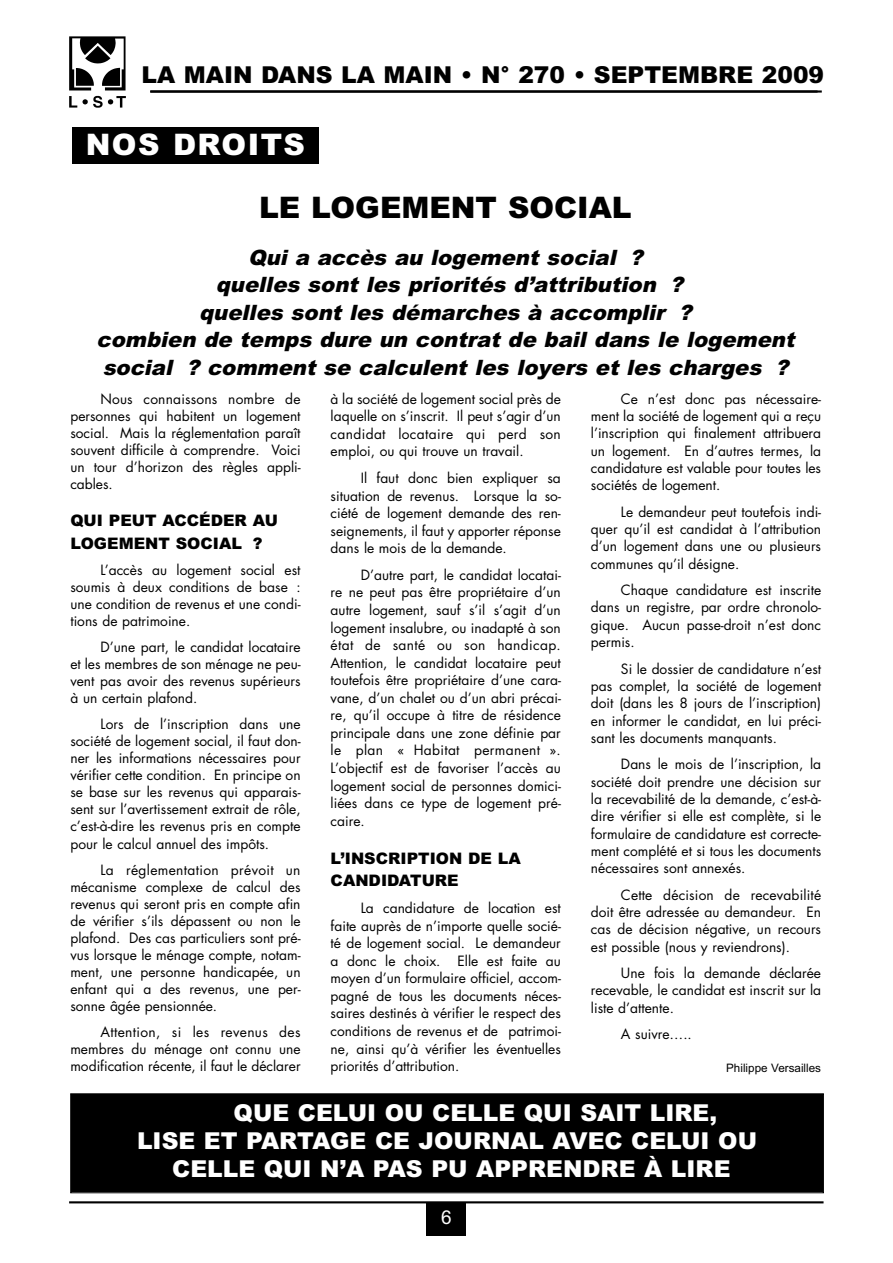
<style>
.page{position:relative;width:893px;height:1263px;background:#fff}
.page>*{position:absolute;margin:0;border:0;box-sizing:border-box;transform-origin:0 0}
.t1{font:900 29.7px "Arial";color:#000}
.t2{font:900 29.7px "Arial";letter-spacing:.045em;color:#fff}
.t3{font:900 23.25px "Arial";color:#fff}
.t4{font:900 23.25px "Arial";color:#000}
.t5{font:italic 900 21.15px/27.6px "Arial";color:#000;text-align:center}
.t6{font:19.05px "Arial";color:#fff}
.t7{font:900 15.9px/22.4px "Arial";color:#000}
.t8{font:13.8px/17.5px "Futura";color:#000;text-align:justify}
.t9{font:11.7px "Arial";color:#000}
</style>
<div class="page">
<div style="left:427px;top:1202px;width:39px;height:34px;background:#000"></div>
<hr style="left:69px;top:1201px;width:754px;height:2px;background:#000">
<img style="left:69px;top:36px;width:57px;height:72px">
<div style="left:72px;top:128px;width:247px;height:36px;background:#000"></div>
<hr style="left:150px;top:90px;width:672px;height:3px;background:#000">
<div style="left:71px;top:1094px;width:752px;height:98px;background:#000"></div>
<div style="left:70px;top:1093px;width:754px;height:100px;border:1px solid #000"></div>
<h2 class="t4" style="left:142px;top:67px;width:684px">LA MAIN DANS LA MAIN • N° 270 • SEPTEMBRE 2009</h2>
<h1 class="t2" style="left:86px;top:134px;width:221px">NOS DROITS</h1>
<h1 class="t1" style="left:259px;top:197px;width:374px">LE LOGEMENT SOCIAL</h1>
<h3 class="t5" style="left:97px;top:246px;width:703px">Qui a accès au logement social ?<br>quelles sont les priorités d’attribution ?<br>quelles sont les démarches à accomplir ?<br>combien de temps dure un contrat de bail dans le logement social ? comment se calculent les loyers et les charges ?</h3>
<p class="t8" style="left:70px;top:391px;width:232px;line-height:17.1px;text-indent:30px">Nous connaissons nombre de personnes qui habitent un logement social. Mais la réglementation paraît souvent difficile à comprendre. Voici un tour d’horizon des règles appli&shy;cables.</p>
<p class="t7" style="left:70px;top:511px;width:209px">QUI PEUT ACCÉDER AU<br>LOGEMENT SOCIAL ?</p>
<p class="t8" style="left:70px;top:562px;width:232px;line-height:17.1px;text-indent:30px">L’accès au logement social est soumis à deux conditions de base : une condition de revenus et une condi&shy;tions de patrimoine.</p>
<p class="t8" style="left:70px;top:640px;width:232px;line-height:17.1px;text-indent:30px">D’une part, le candidat locataire et les membres de son ménage ne peu&shy;vent pas avoir des revenus supérieurs à un certain plafond.</p>
<p class="t8" style="left:70px;top:717px;width:232px;line-height:17.1px;text-indent:30px">Lors de l’inscription dans une société de logement social, il faut don&shy;ner les informations nécessaires pour vérifier cette condition. En principe on se base sur les revenus qui apparais&shy;sent sur l’avertissement extrait de rôle, c’est-à-dire les revenus pris en compte pour le calcul annuel des impôts.</p>
<p class="t8" style="left:70px;top:862px;width:232px;line-height:17.1px;text-indent:30px">La réglementation prévoit un mécanisme complexe de calcul des revenus qui seront pris en compte afin de vérifier s’ils dépassent ou non le plafond. Des cas particuliers sont pré&shy;vus lorsque le ménage compte, notam&shy;ment, une personne handicapée, un enfant qui a des revenus, une per - sonne âgée pensionnée.</p>
<p class="t8" style="left:70px;top:1025px;width:232px;line-height:17.1px;text-indent:30px">Attention, si les revenus des membres du ménage ont connu une modification récente, il faut le déclarer</p>
<p class="t8" style="left:331px;top:391px;width:232px">à la société de logement social près de laquelle on s’inscrit. Il peut s’agir d’un candidat locataire qui perd son emploi, ou qui trouve un travail.</p>
<p class="t8" style="left:331px;top:470px;width:232px;text-indent:30px">Il faut donc bien expliquer sa situation de revenus. Lorsque la so - ciété de logement demande des ren&shy;seignements, il faut y apporter réponse dans le mois de la demande.</p>
<p class="t8" style="left:331px;top:567px;width:232px;text-indent:30px">D’autre part, le candidat locatai&shy;re ne peut pas être propriétaire d’un autre logement, sauf s’il s’agit d’un logement insalubre, ou inadapté à son état de santé ou son handicap.<br>Attention, le candidat locataire peut toutefois être propriétaire d’une cara&shy;vane, d’un chalet ou d’un abri précai&shy;re, qu’il occupe à titre de résidence principale dans une zone définie par le plan « Habitat permanent ».<br>L’objectif est de favoriser l’accès au logement social de personnes domici&shy;liées dans ce type de logement pré - caire.</p>
<p class="t7" style="left:331px;top:848px;width:192px;line-height:22.8px">L’INSCRIPTION DE LA<br>CANDIDATURE</p>
<p class="t8" style="left:331px;top:900px;width:232px;text-indent:30px">La candidature de location est faite auprès de n’importe quelle socié&shy;té de logement social. Le demandeur a donc le choix. Elle est faite au moyen d’un formulaire officiel, accom&shy;pagné de tous les documents néces&shy;saires destinés à vérifier le respect des conditions de revenus et de patrimoi&shy;ne, ainsi qu’à vérifier les éventuelles priorités d’attribution.</p>
<p class="t8" style="left:591px;top:391px;width:232px;text-indent:30px">Ce n’est donc pas nécessaire&shy;ment la société de logement qui a reçu l’inscription qui finalement attribuera un logement. En d’autres termes, la candidature est valable pour toutes les sociétés de logement.</p>
<p class="t8" style="left:591px;top:504px;width:232px;text-indent:30px">Le demandeur peut toutefois indi&shy;quer qu’il est candidat à l’attribution d’un logement dans une ou plusieurs communes qu’il désigne.</p>
<p class="t8" style="left:591px;top:583px;width:232px;text-indent:30px">Chaque candidature est inscrite dans un registre, par ordre chronolo&shy;gique. Aucun passe-droit n’est donc permis.</p>
<p class="t8" style="left:591px;top:661px;width:232px;text-indent:30px">Si le dossier de candidature n’est pas complet, la société de logement doit (dans les 8 jours de l’inscription) en informer le candidat, en lui préci&shy;sant les documents manquants.</p>
<p class="t8" style="left:591px;top:757px;width:232px;text-indent:30px">Dans le mois de l’inscription, la société doit prendre une décision sur la recevabilité de la demande, c’est-à&shy;dire vérifier si elle est complète, si le formulaire de candidature est correcte&shy;ment complété et si tous les documents nécessaires sont annexés.</p>
<p class="t8" style="left:591px;top:887px;width:232px;text-indent:30px">Cette décision de recevabilité doit être adressée au demandeur. En cas de décision négative, un recours est possible (nous y reviendrons).</p>
<p class="t8" style="left:591px;top:965px;width:232px;text-indent:30px">Une fois la demande déclarée recevable, le candidat est inscrit sur la liste d’attente.</p>
<p class="t8" style="left:621px;top:1026px;width:72px">A suivre…..</p>
<p class="t9" style="left:726px;top:1064px;width:96px">Philippe Versailles</p>
<h2 class="t3" style="left:234px;top:1105px;width:485px">QUE CELUI OU CELLE QUI SAIT LIRE,</h2>
<h2 class="t3" style="left:137px;top:1133px;width:621px">LISE ET PARTAGE CE JOURNAL AVEC CELUI OU</h2>
<h2 class="t3" style="left:172px;top:1161px;width:560px">CELLE QUI N’A PAS PU APPRENDRE À LIRE</h2>
<h3 class="t6" style="left:441px;top:1210px;width:12px">6</h3>
</div>
